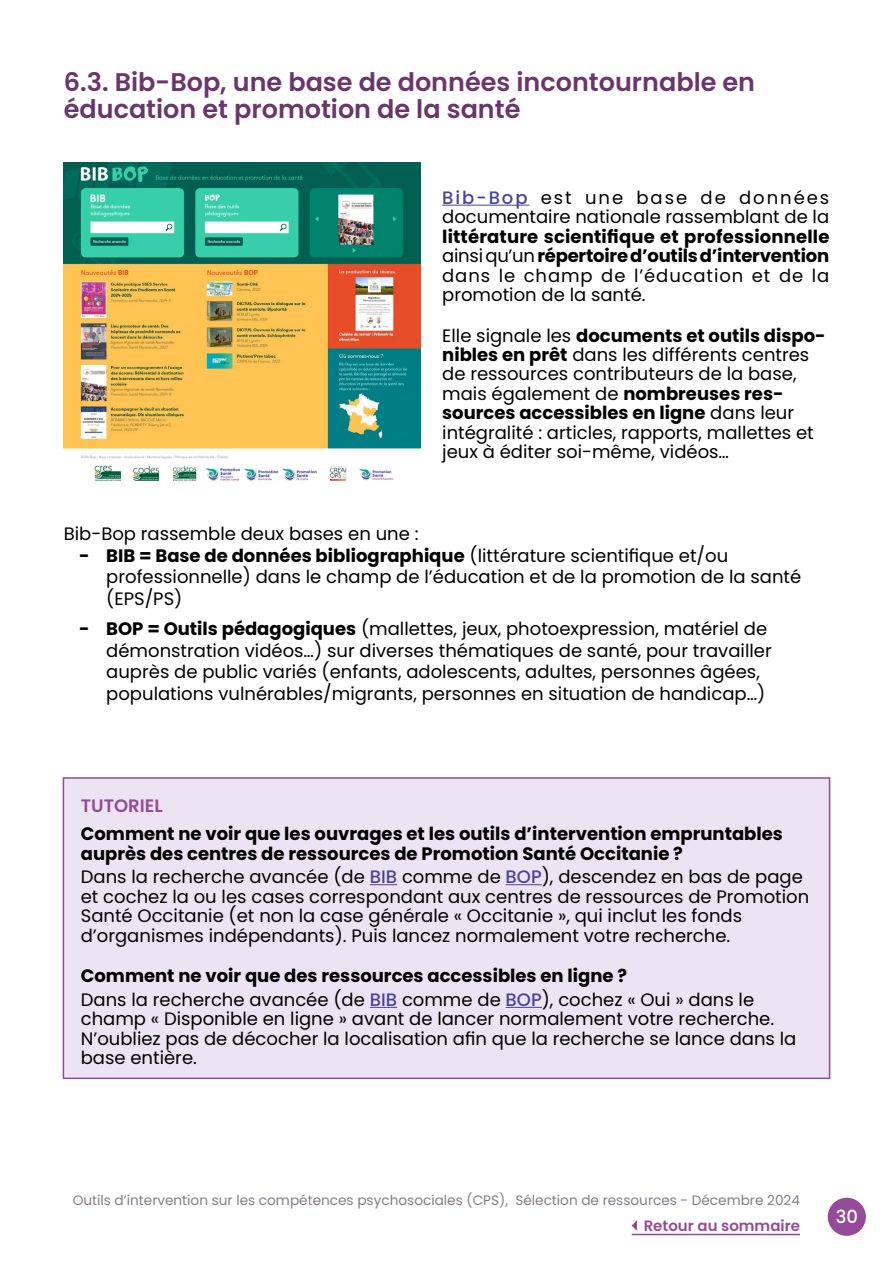
<style>
.page{position:relative;width:893px;height:1263px;background:#fff}
.page>*{position:absolute;margin:0;border:0;box-sizing:border-box;transform-origin:0 0}
.t1{font:600 25.5px/27.5px "Poppins";color:#6b366c}
.t2{font:18px/19.4px "Poppins";color:#000}
.t3{font:700 18px/19.4px "Poppins";color:#000;text-align:justify}
.t4{font:600 18px "Poppins";color:#954b97}
.t5{font:500 18px "Poppins";color:#fff}
.t6{font:600 15px "Poppins";color:#954b97}
.t7{font:13.65px "Poppins";color:#837c8b}
.s1{font-weight:500;color:#4b4495}
.s2{font-weight:400}
.s3{font-weight:700}
</style>
<div class="page">
<div style="left:828px;top:1198px;width:38px;height:38px;background:#954b97;border-radius:50%"></div>
<svg style="left:632px;top:1220px;width:5px;height:11px"></svg>
<hr style="left:632px;top:1234px;width:168px;height:1px;background:#954b97">
<hr style="left:442px;top:205px;width:87px;height:1px;background:#4b4495">
<img style="left:64px;top:163px;width:357px;height:319px">
<div style="left:63px;top:777px;width:767px;height:302px;background:#ede4f3;border:2px solid #954b97"></div>
<svg style="left:370px;top:884px;width:27px;height:1px"></svg>
<hr style="left:506px;top:884px;width:36px;height:1px;background:#4b4495">
<svg style="left:370px;top:1007px;width:27px;height:1px"></svg>
<hr style="left:506px;top:1007px;width:36px;height:1px;background:#4b4495">
<h1 class="t1" style="left:64px;top:68px;width:693px">6.3. Bib-Bop, une base de données incontournable en éducation et promotion de la santé</h1>
<p class="t2" style="left:442px;top:188px;width:389px"><span class="s1">Bib-Bop</span> est une base de données documentaire nationale rassemblant de la</p>
<p class="t3" style="left:442px;top:227px;width:389px">littérature scientifique et professionnelle <span class="s2">ainsi qu’un</span> répertoire d’outils d’intervention <span class="s2">dans le champ de l’éducation et de la promotion de la santé.</span></p>
<p class="t2" style="left:442px;top:326px;width:385px">Elle signale les <span class="s3">documents et outils dispo&shy;nibles en prêt</span> dans les différents centres de ressources contributeurs de la base, mais également de <span class="s3">nombreuses res&shy;sources accessibles en ligne</span> dans leur intégralité : articles, rapports, mallettes et jeux à éditer soi-même, vidéos…</p>
<p class="t2" style="left:64px;top:524px;width:356px">Bib-Bop rassemble deux bases en une :</p>
<p class="t2" style="left:106px;top:545px;width:696px;line-height:21.6px;text-indent:-27px"><span class="s3">- BIB = Base de données bibliographique</span> (littérature scientifique et/ou professionnelle) dans le champ de l’éducation et de la promotion de la santé (EPS/PS)</p>
<p class="t2" style="left:106px;top:618px;width:667px;line-height:21.6px;text-indent:-27px"><span class="s3">- BOP = Outils pédagogiques</span> (mallettes, jeux, photoexpression, matériel de démonstration vidéos…) sur diverses thématiques de santé, pour travailler auprès de public variés (enfants, adolescents, adultes, personnes âgées, populations vulnérables/migrants, personnes en situation de handicap…)</p>
<p class="t4" style="left:81px;top:795px;width:83px">TUTORIEL</p>
<p class="t3" style="left:81px;top:824px;width:704px">Comment ne voir que les ouvrages et les outils d’intervention empruntables auprès des centres de ressources de Promotion Santé Occitanie ?</p>
<p class="t2" style="left:81px;top:867px;width:730px">Dans la recherche avancée (de <span class="s1">BIB</span> comme de <span class="s1">BOP</span>), descendez en bas de page et cochez la ou les cases correspondant aux centres de ressources de Promotion Santé Occitanie (et non la case générale « Occitanie », qui inclut les fonds d’organismes indépendants). Puis lancez normalement votre recherche.</p>
<p class="t2" style="left:81px;top:964px;width:675px;line-height:23.7px"><span class="s3">Comment ne voir que des ressources accessibles en ligne ?<br></span>Dans la recherche avancée (de <span class="s1">BIB</span> comme de <span class="s1">BOP</span>), cochez « Oui » dans le</p>
<p class="t2" style="left:81px;top:1009px;width:717px">champ « Disponible en ligne » avant de lancer normalement votre recherche.<br>N’oubliez pas de décocher la localisation afin que la recherche se lance dans la base entière.</p>
<p class="t7" style="left:73px;top:1192px;width:729px">Outils d’intervention sur les compétences psychosociales (CPS), Sélection de ressources - Décembre 2024</p>
<p class="t6" style="left:644px;top:1217px;width:158px">Retour au sommaire</p>
<p class="t5" style="left:836px;top:1206px;width:24px">30</p>
</div>
